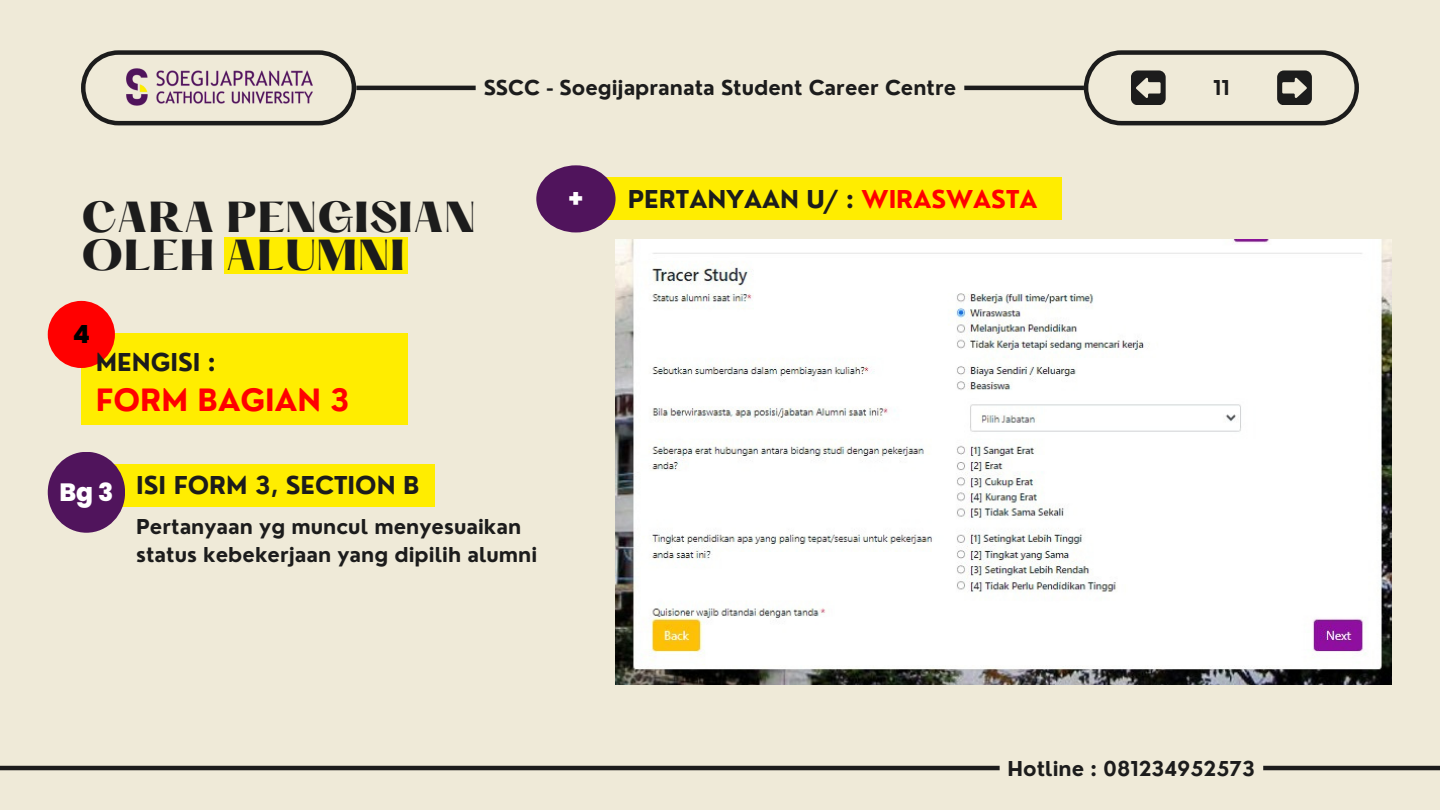
<style>
.page{position:relative;width:1440px;height:810px;background:#efead8}
.page>*{position:absolute;margin:0;border:0;box-sizing:border-box;transform-origin:0 0}
.t1{font:800 38px/37.5px "Hatton";color:#1c1c1c}
.t2{font:700 30px "Nourd";color:#f00}
.t3{font:800 25px "Poppins";color:#fff}
.t4{font:800 25px "Poppins";color:#000}
.t5{font:700 24px "Nourd";color:#1c1c1c}
.t6{font:700 20px/27.8px "Nourd";color:#1c1c1c}
.s1{color:#f00}
</style>
<div class="page">
<div style="left:224px;top:237px;width:184px;height:37px;background:#ffed00"></div>
<svg style="left:81px;top:50px;width:275px;height:75px"></svg>
<hr style="left:356px;top:86px;width:728px;height:4px;background:#1c1c1c">
<svg style="left:1084px;top:50px;width:275px;height:75px"></svg>
<img style="left:115px;top:62px;width:210px;height:50px">
<div style="left:476px;top:71px;width:488px;height:34px;background:#efead8;border-radius:8px"></div>
<div style="left:81px;top:333px;width:327px;height:92px;background:#ffed00"></div>
<div style="left:48px;top:301px;width:67px;height:67px;background:#f00;border-radius:50%"></div>
<div style="left:81px;top:464px;width:354px;height:43px;background:#ffed00"></div>
<div style="left:48px;top:452px;width:77px;height:81px;background:#50145c;border-radius:50%"></div>
<div style="left:602px;top:177px;width:460px;height:43px;background:#ffed00"></div>
<div style="left:536px;top:165px;width:80px;height:67px;background:#50145c;border-radius:50%"></div>
<img style="left:616px;top:239px;width:775px;height:446px">
<hr style="left:0;top:766px;width:1440px;height:4px;background:#1c1c1c">
<svg style="left:1000px;top:766px;width:263px;height:4px"></svg>
<p class="t6" style="left:484px;top:74px;width:474px">SSCC - Soegijapranata Student Career Centre</p>
<p class="t6" style="left:1213px;top:74px;width:18px">11</p>
<p class="t1" style="left:81px;top:203px;width:397px">CARA PENGISIAN<br>OLEH ALUMNI</p>
<p class="t4" style="left:73px;top:317px;width:19px">4</p>
<p class="t5" style="left:96px;top:347px;width:121px">MENGISI :</p>
<p class="t2" style="left:96px;top:381px;width:255px">FORM BAGIAN 3</p>
<p class="t3" style="left:569px;top:181px;width:16px">+</p>
<h4 class="t5" style="left:628px;top:184px;width:411px">PERTANYAAN U/ : <span class="s1">WIRASWASTA</span></h4>
<p class="t3" style="left:60px;top:474px;width:55px">Bg3</p>
<h3 class="t5" style="left:136px;top:470px;width:285px">ISI FORM 3, SECTION B</h3>
<h1 class="t6" style="left:136px;top:513px;width:402px">Pertanyaan yg muncul menyesuaikan status kebekerjaan yang dipilih alumni</h1>
<h3 class="t6" style="left:1008px;top:754px;width:249px">Hotline : 081234952573</h3>
</div>
